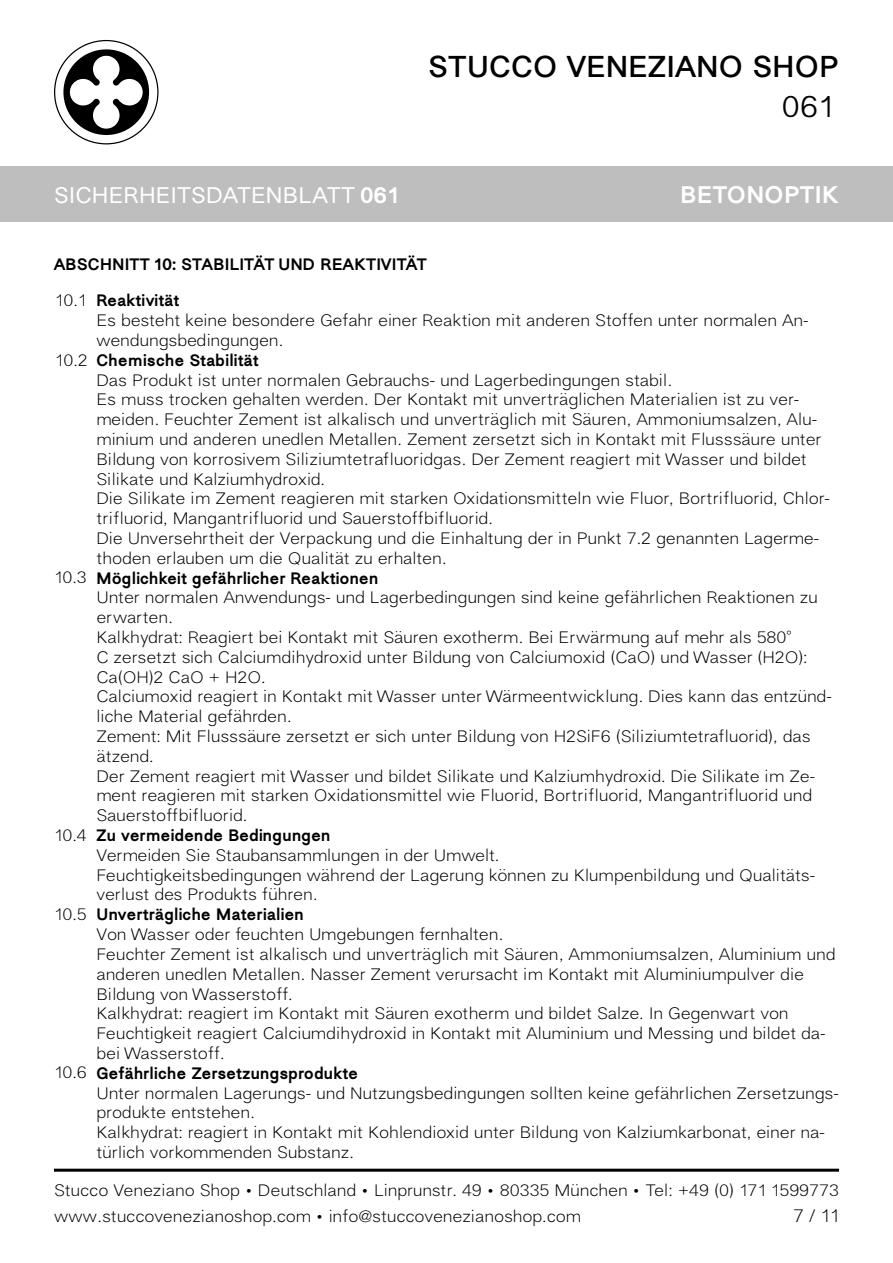
<style>
.page{position:relative;width:893px;height:1263px;background:#fff}
.page>*{position:absolute;margin:0;border:0;box-sizing:border-box;transform-origin:0 0}
.t1{font:700 30px "Atto";color:#000}
.t2{font:30px "Atto";color:#000}
.t3{font:800 24px "Atto";color:#fff}
.t4{font:500 22.5px "Atto";color:#fff}
.t5{font:300 18px "Atto";color:#000}
.t6{font:300 16.5px/19.8px "Atto";color:#000}
.t7{font:800 16.5px "Atto";color:#000}
.s1{font-weight:800}
</style>
<div class="page">
<div style="left:0;top:166px;width:893px;height:56px;background:#bfbebe"></div>
<svg style="left:54px;top:40px;width:105px;height:104px"></svg>
<hr style="left:54px;top:1169px;width:785px;height:3px;background:#000">
<h1 class="t1" style="left:428px;top:48px;width:412px">STUCCO VENEZIANO SHOP</h1>
<h1 class="t2" style="left:782px;top:88px;width:53px">061</h1>
<h3 class="t4" style="left:54px;top:181px;width:346px">SICHERHEITSDATENBLATT <span class="s1">061</span></h3>
<h2 class="t3" style="left:680px;top:178px;width:160px">BETONOPTIK</h2>
<p class="t7" style="left:54px;top:253px;width:375px">ABSCHNITT 10: STABILITÄT UND REAKTIVITÄT</p>
<p class="t6" style="left:55px;top:291px;width:33px">10.1</p>
<p class="t6" style="left:55px;top:350px;width:34px">10.2</p>
<p class="t6" style="left:54px;top:568px;width:34px">10.3</p>
<p class="t6" style="left:54px;top:825px;width:34px">10.4</p>
<p class="t6" style="left:54px;top:904px;width:34px">10.5</p>
<p class="t6" style="left:54px;top:1063px;width:34px">10.6</p>
<p class="t7" style="left:96px;top:289px;width:85px">Reaktivität</p>
<p class="t6" style="left:96px;top:311px;width:713px">Es besteht keine besondere Gefahr einer Reaktion mit anderen Stoffen unter normalen An&shy;wendungsbedingungen.</p>
<p class="t7" style="left:96px;top:349px;width:164px">Chemische Stabilität</p>
<p class="t6" style="left:96px;top:370px;width:577px">Das Produkt ist unter normalen Gebrauchs- und Lagerbedingungen stabil.</p>
<p class="t6" style="left:96px;top:390px;width:726px">Es muss trocken gehalten werden. Der Kontakt mit unverträglichen Materialien ist zu ver&shy;meiden. Feuchter Zement ist alkalisch und unverträglich mit Säuren, Ammoniumsalzen, Alu&shy;minium und anderen unedlen Metallen. Zement zersetzt sich in Kontakt mit Flusssäure unter Bildung von korrosivem Siliziumtetrafluoridgas. Der Zement reagiert mit Wasser und bildet Silikate und Kalziumhydroxid.</p>
<p class="t6" style="left:96px;top:489px;width:735px">Die Silikate im Zement reagieren mit starken Oxidationsmitteln wie Fluor, Bortrifluorid, Chlor&shy;trifluorid, Mangantrifluorid und Sauerstoffbifluorid.</p>
<p class="t6" style="left:96px;top:528px;width:724px">Die Unversehrtheit der Verpackung und die Einhaltung der in Punkt 7.2 genannten Lagerme&shy;thoden erlauben um die Qualität zu erhalten.</p>
<p class="t7" style="left:96px;top:566px;width:284px">Möglichkeit gefährlicher Reaktionen</p>
<p class="t6" style="left:96px;top:588px;width:723px">Unter normalen Anwendungs- und Lagerbedingungen sind keine gefährlichen Reaktionen zu erwarten.</p>
<p class="t6" style="left:96px;top:627px;width:712px">Kalkhydrat: Reagiert bei Kontakt mit Säuren exotherm. Bei Erwärmung auf mehr als 580°<br>C zersetzt sich Calciumdihydroxid unter Bildung von Calciumoxid (CaO) und Wasser (H2O):<br>Ca(OH)2 CaO + H2O.</p>
<p class="t6" style="left:96px;top:687px;width:737px">Calciumoxid reagiert in Kontakt mit Wasser unter Wärmeentwicklung. Dies kann das entzünd&shy;liche Material gefährden.</p>
<p class="t6" style="left:96px;top:726px;width:716px">Zement: Mit Flusssäure zersetzt er sich unter Bildung von H2SiF6 (Siliziumtetrafluorid), das ätzend.</p>
<p class="t6" style="left:96px;top:766px;width:720px">Der Zement reagiert mit Wasser und bildet Silikate und Kalziumhydroxid. Die Silikate im Ze&shy;ment reagieren mit starken Oxidationsmittel wie Fluorid, Bortrifluorid, Mangantrifluorid und<br>Sauerstoffbifluorid.</p>
<p class="t7" style="left:96px;top:824px;width:236px">Zu vermeidende Bedingungen</p>
<p class="t6" style="left:96px;top:845px;width:404px">Vermeiden Sie Staubansammlungen in der Umwelt.</p>
<p class="t6" style="left:96px;top:865px;width:720px">Feuchtigkeitsbedingungen während der Lagerung können zu Klumpenbildung und Qualitäts&shy;verlust des Produkts führen.</p>
<p class="t7" style="left:96px;top:903px;width:209px">Unverträgliche Materialien</p>
<p class="t6" style="left:96px;top:924px;width:408px">Von Wasser oder feuchten Umgebungen fernhalten.</p>
<p class="t6" style="left:96px;top:944px;width:740px">Feuchter Zement ist alkalisch und unverträglich mit Säuren, Ammoniumsalzen, Aluminium und anderen unedlen Metallen. Nasser Zement verursacht im Kontakt mit Aluminiumpulver die<br>Bildung von Wasserstoff.</p>
<p class="t6" style="left:96px;top:1004px;width:730px">Kalkhydrat: reagiert im Kontakt mit Säuren exotherm und bildet Salze. In Gegenwart von<br>Feuchtigkeit reagiert Calciumdihydroxid in Kontakt mit Aluminium und Messing und bildet da&shy;bei Wasserstoff.</p>
<p class="t7" style="left:96px;top:1061px;width:263px">Gefährliche Zersetzungsprodukte</p>
<p class="t6" style="left:96px;top:1083px;width:744px">Unter normalen Lagerungs- und Nutzungsbedingungen sollten keine gefährlichen Zersetzungs&shy;produkte entstehen.</p>
<p class="t6" style="left:96px;top:1122px;width:730px">Kalkhydrat: reagiert in Kontakt mit Kohlendioxid unter Bildung von Kalziumkarbonat, einer na&shy;türlich vorkommenden Substanz.</p>
<p class="t6" style="left:54px;top:1181px;width:786px">Stucco Veneziano Shop • Deutschland • Linprunstr. 49 • 80335 München • Tel: +49 (0) 171 1599773</p>
<p class="t6" style="left:54px;top:1207px;width:528px">www.stuccovenezianoshop.com • info@stuccovenezianoshop.com</p>
<p class="t5" style="left:793px;top:1204px;width:47px">7 / 11</p>
</div>
